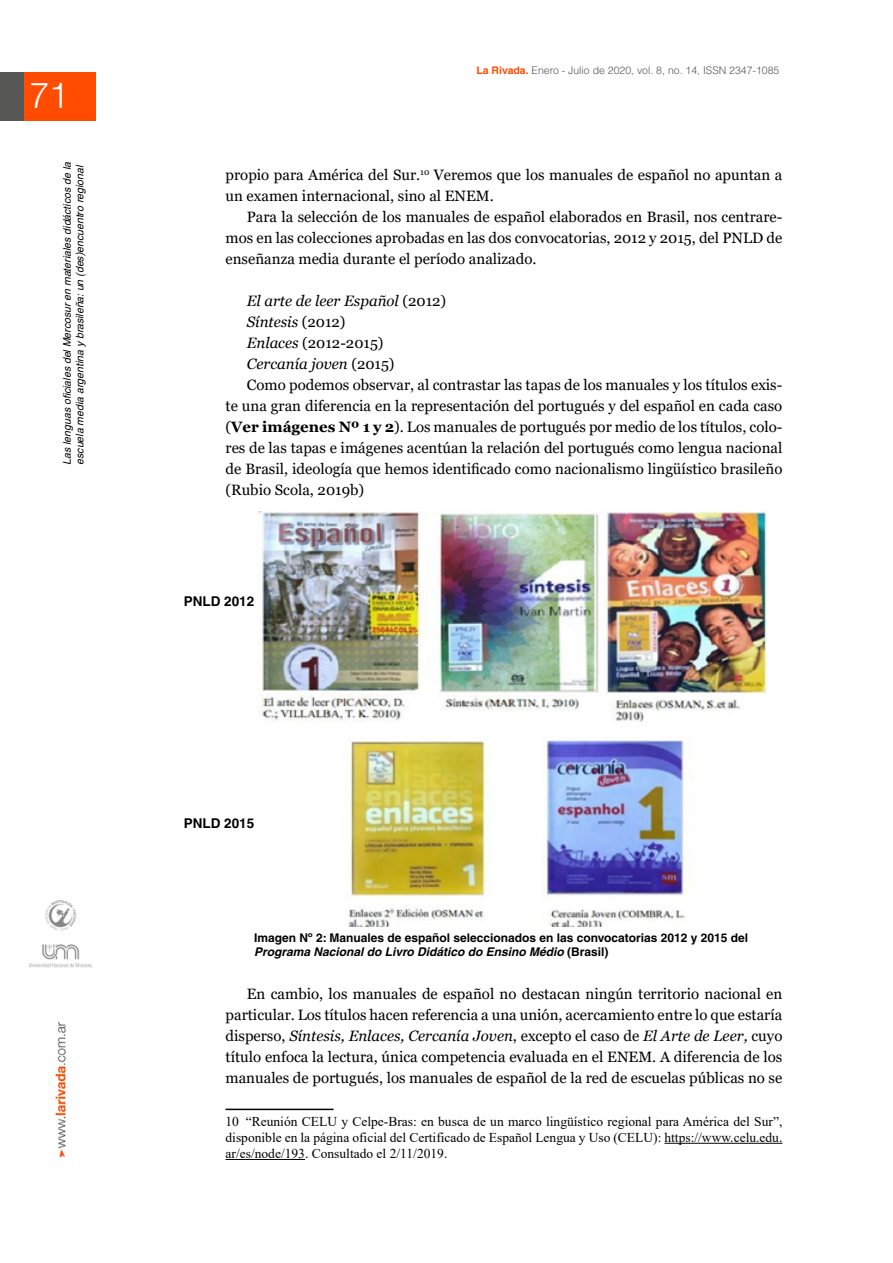
<style>
.page{position:relative;width:893px;height:1263px;background:#fff}
.page>*{position:absolute;margin:0;border:0;box-sizing:border-box;transform-origin:0 0}
.t1{font:300 36px "Helvetica Neue";color:#fff}
.t2{font:15px/21px "Georgia";color:#000;text-align:justify}
.t3{font:italic 15px "Georgia";color:#000}
.t4{font:13.5px/16.2px "Times New Roman";color:#000;text-align:justify}
.t5{font:700 13.5px "Helvetica";color:#000}
.t6{font:700 12px/14.4px "Helvetica";color:#000}
.t7{font:italic 10.5px/12.6px "Helvetica";color:#000}
.t8{font:300 10.5px "Helvetica";color:#575756}
.s1{font-weight:700;color:#ff4c00}
.s2{font-style:normal}
.s3{font-style:italic}
.s4{font-weight:700}
</style>
<div class="page">
<div style="left:24px;top:73px;width:72px;height:48px;background:#ff4c00"></div>
<div style="left:0;top:73px;width:24px;height:48px;background:#575756"></div>
<img style="left:29px;top:901px;width:63px;height:256px">
<hr style="left:226px;top:1109px;width:108px;height:1px;background:#000">
<hr style="left:664px;top:1143px;width:118px;height:1px;background:#000">
<hr style="left:226px;top:1159px;width:79px;height:1px;background:#000">
<img style="left:258px;top:512px;width:508px;height:415px">
<h1 class="t1" style="left:29px;top:73px;width:42px">71</h1>
<p class="t7" style="left:61px;top:465px;width:304px;rotate:-90deg">Las lenguas oficiales del Mercosur en materiales didácticos de la escuela media argentina y brasileña: un (des)encuentro regional</p>
<p class="t8" style="left:476px;top:63px;width:305px"><span class="s1">La Rivada.</span> Enero - Julio de 2020, vol. 8, no. 14, ISSN 2347-1085</p>
<p class="t2" style="left:226px;top:165px;width:558px">propio para América del Sur.<sup>10</sup> Veremos que los manuales de español no apuntan a un examen internacional, sino al ENEM.</p>
<p class="t2" style="left:226px;top:207px;width:558px;text-indent:21px">Para la selección de los manuales de español elaborados en Brasil, nos centrare&shy;mos en las colecciones aprobadas en las dos convocatorias, 2012 y 2015, del PNLD de enseñanza media durante el período analizado.</p>
<p class="t3" style="left:247px;top:291px;width:201px">El arte de leer Español <span class="s2">(2012)</span></p>
<p class="t3" style="left:247px;top:312px;width:100px">Síntesis <span class="s2">(2012)</span></p>
<p class="t2" style="left:247px;top:333px;width:138px"><span class="s3">Enlaces</span> (2012-2015)</p>
<p class="t3" style="left:247px;top:354px;width:149px">Cercanía joven <span class="s2">(2015)</span></p>
<p class="t2" style="left:247px;top:375px;width:537px">Como podemos observar, al contrastar las tapas de los manuales y los títulos exis-</p>
<p class="t2" style="left:226px;top:396px;width:558px">te una gran diferencia en la representación del portugués y del español en cada caso</p>
<p class="t2" style="left:226px;top:417px;width:558px">(<span class="s4">Ver imágenes Nº 1 y 2</span>). Los manuales de portugués por medio de los títulos, colo-</p>
<p class="t2" style="left:226px;top:438px;width:558px">res de las tapas e imágenes acentúan la relación del portugués como lengua nacional</p>
<p class="t2" style="left:226px;top:459px;width:558px">de Brasil, ideología que hemos identificado como nacionalismo lingüístico brasileño</p>
<p class="t2" style="left:226px;top:480px;width:140px">(Rubio Scola, 2019b)</p>
<p class="t5" style="left:184px;top:593px;width:72px">PNLD 2012</p>
<p class="t5" style="left:184px;top:815px;width:72px">PNLD 2015</p>
<p class="t6" style="left:254px;top:930px;width:495px">Imagen Nº 2: Manuales de español seleccionados en las convocatorias 2012 y 2015 del<br><span class="s3">Programa Nacional do Livro Didático do Ensino Médio</span> (Brasil)</p>
<p class="t2" style="left:226px;top:984px;width:558px;text-indent:21px">En cambio, los manuales de español no destacan ningún territorio nacional en particular. Los títulos hacen referencia a una unión, acercamiento entre lo que estaría disperso, <span class="s3">Síntesis, Enlaces, Cercanía Joven</span>, excepto el caso de <span class="s3">El Arte de Leer,</span> cuyo título enfoca la lectura, única competencia evaluada en el ENEM. A diferencia de los manuales de portugués, los manuales de español de la red de escuelas públicas no se</p>
<p class="t4" style="left:226px;top:1113px;width:558px">10 “Reunión CELU y Celpe-Bras: en busca de un marco lingüístico regional para América del Sur”, disponible en la página oficial del Certificado de Español Lengua y Uso (CELU): https://www.celu.edu. ar/es/node/193. Consultado el 2/11/2019.</p>
</div>
